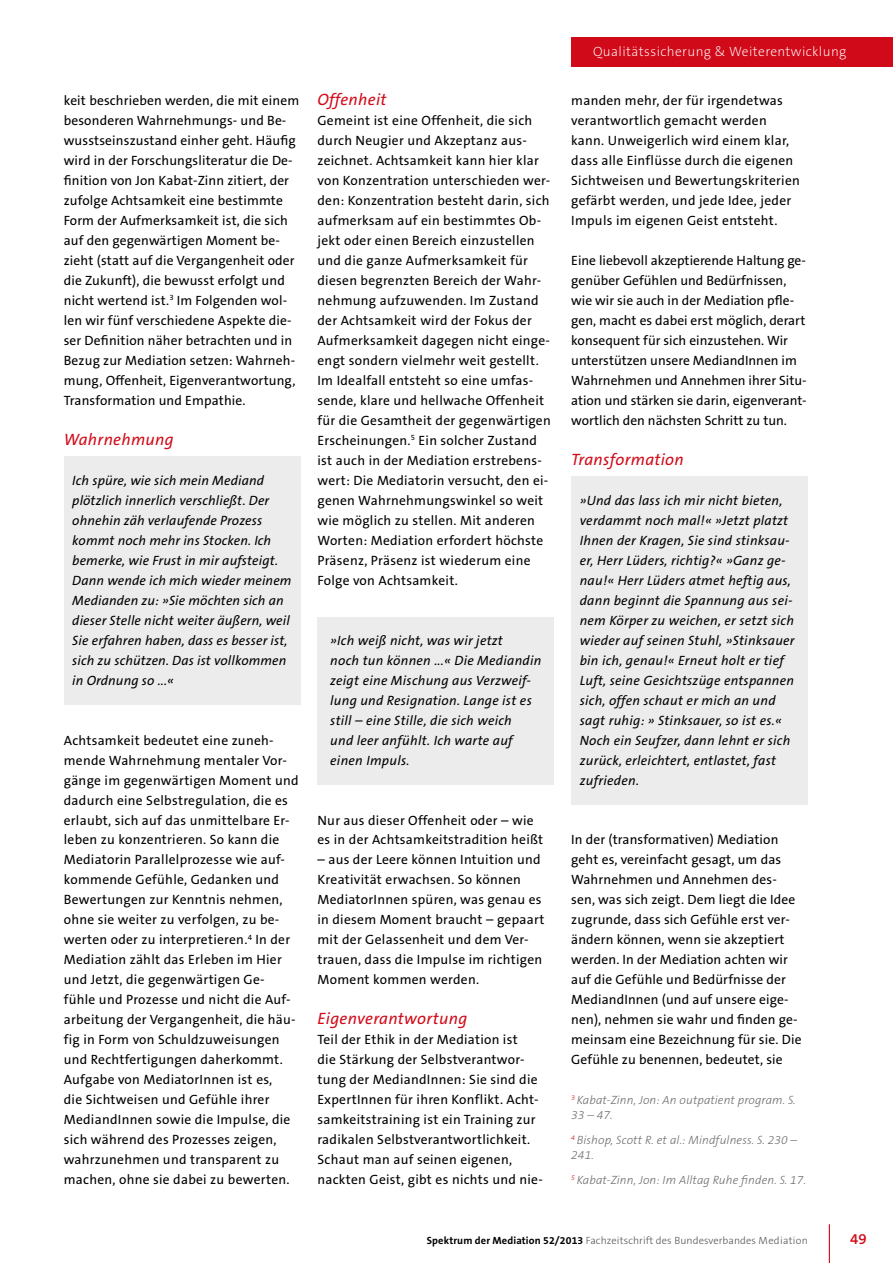
<style>
.page{position:relative;width:893px;height:1263px;background:#fff}
.page>*{position:absolute;margin:0;border:0;box-sizing:border-box;transform-origin:0 0}
.t1{font:italic 16.5px "The Sans B5 Plain";letter-spacing:.02em;color:#d10a19}
.t2{font:600 15px "The Sans B6";color:#d10a19}
.t3{font:13.5px/20px "The Sans B5 Plain";letter-spacing:.02em;color:#000}
.t4{font:italic 13.5px/20px "The Sans B5 Plain";letter-spacing:.02em;color:#000}
.t5{font:13.5px/20px "The Sans B5 Plain";color:#000}
.t6{font:200 13.5px "The Sans B2";letter-spacing:.03em;color:#fff}
.t7{font:italic 300 12px/15px "The Sans B3";letter-spacing:.01em;color:#6e6e6e}
.t8{font:300 10.5px "The Sans B3";letter-spacing:.01em;color:#565655}
.s1{font-family:"The Sans B7";font-weight:700;color:#000}
</style>
<div class="page">
<div style="left:571px;top:37px;width:321px;height:30px;background:#d10a19"></div>
<hr style="left:829px;top:1224px;width:1px;height:39px;background:#d10a19">
<div style="left:571px;top:476px;width:237px;height:328px;background:#ececec"></div>
<div style="left:317px;top:617px;width:237px;height:167px;background:#ececec"></div>
<div style="left:64px;top:456px;width:236px;height:249px;background:#ececec"></div>
<p class="t3" style="left:64px;top:91px;width:237px">keit beschrieben werden, die mit einem besonderen Wahrnehmungs- und Be&shy;wusstseinszustand einher geht. Häufig wird in der Forschungsliteratur die De&shy;finition von Jon Kabat-Zinn zitiert, der zufolge Achtsamkeit eine bestimmte Form der Aufmerksamkeit ist, die sich auf den gegenwärtigen Moment be&shy;zieht (statt auf die Vergangenheit oder die Zukunft), die bewusst erfolgt und nicht wertend ist.<sup>3</sup> Im Folgenden wol&shy;len wir fünf verschiedene Aspekte die&shy;ser Definition näher betrachten und in Bezug zur Mediation setzen: Wahrneh&shy;mung, Offenheit, Eigenverantwortung, Transformation und Empathie.</p>
<p class="t1" style="left:64px;top:431px;width:111px">Wahrnehmung</p>
<p class="t4" style="left:72px;top:471px;width:221px">Ich spüre, wie sich mein Mediand plötzlich innerlich verschließt. Der ohnehin zäh verlaufende Prozess kommt noch mehr ins Stocken. Ich bemerke, wie Frust in mir aufsteigt.<br>Dann wende ich mich wieder meinem Medianden zu: »Sie möchten sich an dieser Stelle nicht weiter äußern, weil Sie erfahren haben, dass es besser ist, sich zu schützen. Das ist vollkommen in Ordnung so ...«</p>
<p class="t3" style="left:64px;top:730px;width:236px">Achtsamkeit bedeutet eine zuneh&shy;mende Wahrnehmung mentaler Vor&shy;gänge im gegenwärtigen Moment und dadurch eine Selbstregulation, die es erlaubt, sich auf das unmittelbare Er&shy;leben zu konzentrieren. So kann die Mediatorin Parallelprozesse wie auf&shy;kommende Gefühle, Gedanken und Bewertungen zur Kenntnis nehmen, ohne sie weiter zu verfolgen, zu be&shy;werten oder zu interpretieren.<sup>4</sup> In der Mediation zählt das Erleben im Hier und Jetzt, die gegenwärtigen Ge&shy;fühle und Prozesse und nicht die Auf&shy;arbeitung der Vergangenheit, die häu&shy;fig in Form von Schuldzuweisungen und Rechtfertigungen daherkommt.<br>Aufgabe von MediatorInnen ist es,<br>die Sichtweisen und Gefühle ihrer MediandInnen sowie die Impulse, die sich während des Prozesses zeigen, wahrzunehmen und transparent zu machen, ohne sie dabei zu bewerten.</p>
<p class="t1" style="left:317px;top:91px;width:71px">Offenheit</p>
<p class="t3" style="left:317px;top:111px;width:235px">Gemeint ist eine Offenheit, die sich durch Neugier und Akzeptanz aus&shy;zeichnet. Achtsamkeit kann hier klar von Konzentration unterschieden wer&shy;den: Konzentration besteht darin, sich aufmerksam auf ein bestimmtes Ob&shy;jekt oder einen Bereich einzustellen und die ganze Aufmerksamkeit für diesen begrenzten Bereich der Wahr&shy;nehmung aufzuwenden. Im Zustand der Achtsamkeit wird der Fokus der Aufmerksamkeit dagegen nicht einge&shy;engt sondern vielmehr weit gestellt.<br>Im Idealfall entsteht so eine umfas&shy;sende, klare und hellwache Offenheit für die Gesamtheit der gegenwärtigen Erscheinungen.<sup>5</sup> Ein solcher Zustand ist auch in der Mediation erstrebens&shy;wert: Die Mediatorin versucht, den ei&shy;genen Wahrnehmungswinkel so weit wie möglich zu stellen. Mit anderen Worten: Mediation erfordert höchste Präsenz, Präsenz ist wiederum eine Folge von Achtsamkeit.</p>
<p class="t4" style="left:330px;top:631px;width:213px">»Ich weiß nicht, was wir jetzt<br>noch tun können ...« Die Mediandin zeigt eine Mischung aus Verzweif&shy;lung und Resignation. Lange ist es still – eine Stille, die sich weich<br>und leer anfühlt. Ich warte auf einen Impuls.</p>
<p class="t3" style="left:317px;top:810px;width:227px">Nur aus dieser Offenheit oder – wie es in der Achtsamkeitstradition heißt</p>
<p class="t3" style="left:317px;top:850px;width:228px">– aus der Leere können Intuition und Kreativität erwachsen. So können MediatorInnen spüren, was genau es in diesem Moment braucht – gepaart mit der Gelassenheit und dem Ver&shy;trauen, dass die Impulse im richtigen Moment kommen werden.</p>
<p class="t1" style="left:317px;top:1010px;width:151px">Eigenverantwortung</p>
<p class="t3" style="left:317px;top:1030px;width:227px">Teil der Ethik in der Mediation ist<br>die Stärkung der Selbstverantwor&shy;tung der MediandInnen: Sie sind die ExpertInnen für ihren Konflikt. Acht&shy;samkeitstraining ist ein Training zur radikalen Selbstverantwortlichkeit.<br>Schaut man auf seinen eigenen, nackten Geist, gibt es nichts und nie-</p>
<p class="t6" style="left:593px;top:44px;width:255px">Qualitätssicherung &amp; Weiterentwicklung</p>
<p class="t3" style="left:571px;top:91px;width:230px">manden mehr, der für irgendetwas verantwortlich gemacht werden kann. Unweigerlich wird einem klar, dass alle Einflüsse durch die eigenen Sichtweisen und Bewertungskriterien gefärbt werden, und jede Idee, jeder Impuls im eigenen Geist entsteht.</p>
<p class="t5" style="left:571px;top:251px;width:237px">Eine liebevoll akzeptierende Haltung ge&shy;genüber Gefühlen und Bedürfnissen, wie wir sie auch in der Mediation pfle&shy;gen, macht es dabei erst möglich, derart konsequent für sich einzustehen. Wir unterstützen unsere MediandInnen im Wahrnehmen und Annehmen ihrer Situ&shy;ation und stärken sie darin, eigenverant&shy;wortlich den nächsten Schritt zu tun.</p>
<p class="t1" style="left:571px;top:451px;width:114px">Transformation</p>
<p class="t4" style="left:580px;top:491px;width:216px">»Und das lass ich mir nicht bieten, verdammt noch mal!« »Jetzt platzt Ihnen der Kragen, Sie sind stinksau&shy;er, Herr Lüders, richtig?« »Ganz ge&shy;nau!« Herr Lüders atmet heftig aus, dann beginnt die Spannung aus sei&shy;nem Körper zu weichen, er setzt sich wieder auf seinen Stuhl, »Stinksauer bin ich, genau!« Erneut holt er tief Luft, seine Gesichtszüge entspannen sich, offen schaut er mich an und sagt ruhig: » Stinksauer, so ist es.« Noch ein Seufzer, dann lehnt er sich zurück, erleichtert, entlastet, fast zufrieden.</p>
<p class="t3" style="left:571px;top:830px;width:232px">In der (transformativen) Mediation geht es, vereinfacht gesagt, um das Wahrnehmen und Annehmen des&shy;sen, was sich zeigt. Dem liegt die Idee zugrunde, dass sich Gefühle erst ver&shy;ändern können, wenn sie akzeptiert werden. In der Mediation achten wir auf die Gefühle und Bedürfnisse der MediandInnen (und auf unsere eige&shy;nen), nehmen sie wahr und finden ge&shy;meinsam eine Bezeichnung für sie. Die Gefühle zu benennen, bedeutet, sie</p>
<p class="t7" style="left:571px;top:1093px;width:226px"><sup>3</sup> Kabat-Zinn, Jon: An outpatient program. S.<br>33 – 47.</p>
<p class="t7" style="left:571px;top:1133px;width:227px"><sup>4</sup> Bishop, Scott R. et al.: Mindfulness. S. 230 –<br>241.</p>
<p class="t7" style="left:571px;top:1173px;width:236px"><sup>5</sup> Kabat-Zinn, Jon: Im Alltag Ruhe finden. S. 17.</p>
<p class="t8" style="left:427px;top:1235px;width:382px"><span class="s1">Spektrum der Mediation 52/2013</span> Fachzeitschrift des Bundesverbandes Mediation</p>
<p class="t2" style="left:850px;top:1231px;width:18px">49</p>
</div>
